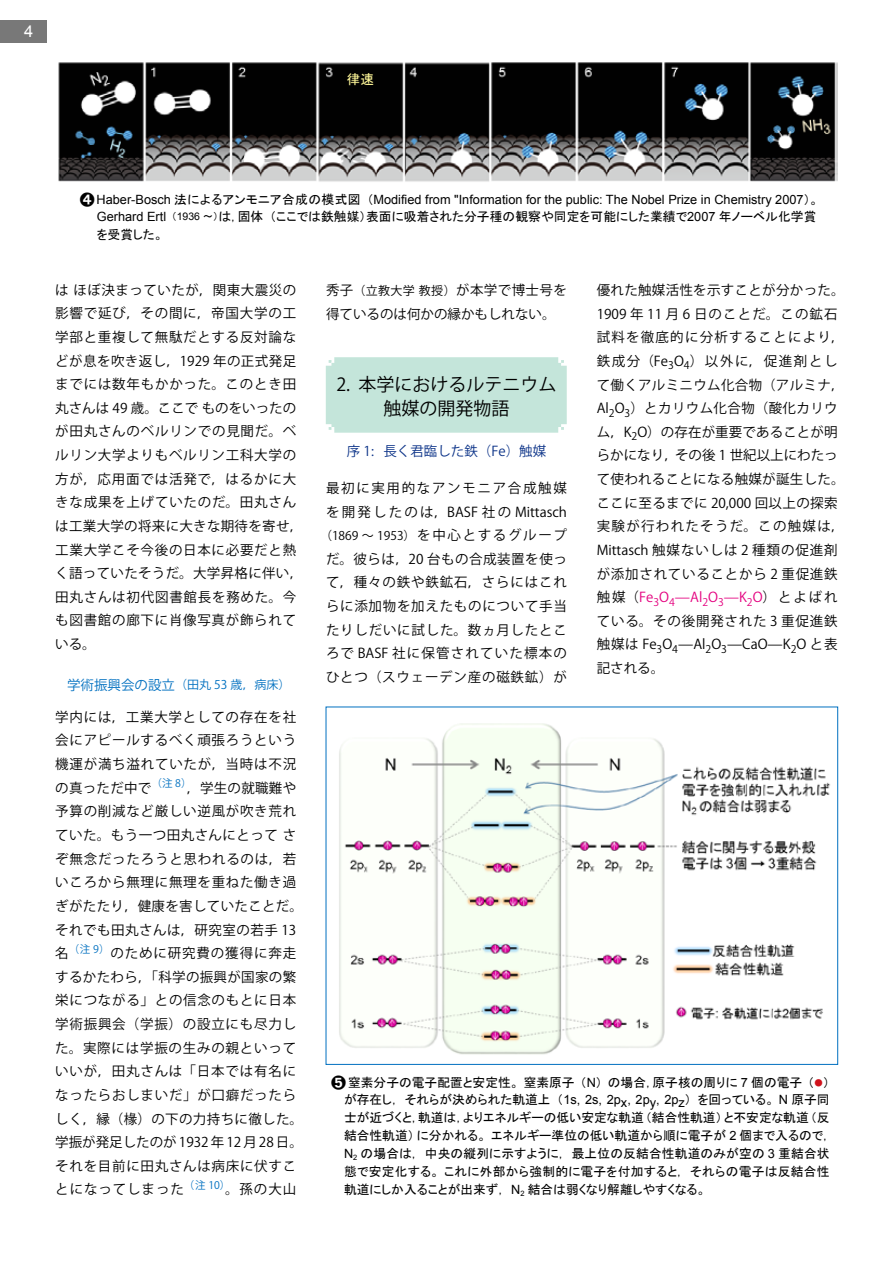
<style>
.page{position:relative;width:893px;height:1263px;background:#fff}
.page>*{position:absolute;margin:0;border:0;box-sizing:border-box;transform-origin:0 0}
.t1{font:18px/24px "Koz Go Pro";color:#000;text-align:center}
.t2{font:16.5px "Arial";color:#fff}
.t3{font:13.5px/23.7px "Koz Go Pro";letter-spacing:.055em;color:#000}
.t4{font:13.5px/23.5px "Koz Go Pro";letter-spacing:.025em;color:#000}
.t5{font:13.5px/23.7px "Koz Go Pro";letter-spacing:.125em;color:#000}
.t6{font:13.5px/23.7px "Koz Go Pro";color:#000}
.t7{font:13.5px "Koz Go Pro";color:#0c3388}
.t8{font:13.5px "MS Gothic";color:#fff899}
.t9{font:12.75px/17.9px "MS P Gothic";color:#000}
.t10{font:12.75px "Arial";color:#000}
.t11{font:12px "Koz Go Pro";color:#000}
.t12{font:12px "Koz Go Pro";color:#0070c0}
.s1{font-family:"MS P Gothic";font-size:15px}
.s2{font-family:"MS P Gothic"}
.s3{font-family:"Arial"}
.s4{font-size:10.5px}
.s5{font-family:"Arial";font-size:10.5px}
.s6{font-size:13.5px}
.s7{font-size:12px}
.s8{color:#e4007f}
.s9{font-size:15px}
.s10{font-size:9px;color:#d0121b}
</style>
<div class="page">
<div style="left:326px;top:357px;width:241px;height:76px;background:#c4e5da"></div>
<div style="left:0;top:20px;width:47px;height:23px;background:#787878"></div>
<img style="left:339px;top:723px;width:491px;height:332px">
<img style="left:58px;top:62px;width:780px;height:120px">
<p class="t2" style="left:24px;top:20px;width:11px">4</p>
<p class="t8" style="left:347px;top:72px;width:28px">律速</p>
<p class="t10" style="left:80px;top:191px;width:740px"><span class="s1">➍</span>Haber-Bosch <span class="s2">法によるアンモニア合成の模式図（</span>Modified from "Information for the public: The Nobel Prize in Chemistry 2007<span class="s2">）。</span></p>
<p class="t9" style="left:97px;top:207px;width:721px"><span class="s3">Gerhard Ertl</span> <span class="s4">（</span><span class="s5">1936</span> <span class="s4">～）</span>は，固体（ここでは鉄触媒）表面に吸着された分子種の観察や同定を可能にした業績で<span class="s3">2007</span> 年ノーベル化学賞を受賞した。</p>
<p class="t3" style="left:55px;top:278px;width:249px">は ほぼ決まっていたが，関東大震災の影響で延び，その間に，帝国大学の工学部と重複して無駄だとする反対論などが息を吹き返し，1929 年の正式発足までには数年もかかった。このとき田丸さんは 49 歳。ここで ものをいったのが田丸さんのベルリンでの見聞だ。ベルリン大学よりもベルリン工科大学の方が，応用面では活発で，はるかに大きな成果を上げていたのだ。田丸さんは工業大学の将来に大きな期待を寄せ，工業大学こそ今後の日本に必要だと熱く語っていたそうだ。大学昇格に伴い，田丸さんは初代図書館長を務めた。今も図書館の廊下に肖像写真が飾られている。</p>
<p class="t12" style="left:67px;top:677px;width:225px"><span class="s6">学術振興会の設立</span>（田丸 53 歳，病床）</p>
<p class="t3" style="left:55px;top:705px;width:249px">学内には，工業大学としての存在を社会にアピールするべく頑張ろうという機運が満ち溢れていたが，当時は不況の真っただ中で<sup>（注</sup> <sup>8）</sup>，学生の就職難や予算の削減など厳しい逆風が吹き荒れていた。もう一つ田丸さんにとって さぞ無念だったろうと思われるのは，若いころから無理に無理を重ねた働き過ぎがたたり，健康を害していたことだ。それでも田丸さんは，研究室の若手 13名<sup>（注</sup> <sup>9）</sup>のために研究費の獲得に奔走するかたわら，「科学の振興が国家の繁栄につながる」との信念のもとに日本学術振興会（学振）の設立にも尽力した。実際には学振の生みの親といっていいが，田丸さんは「日本では有名になったらおしまいだ」が口癖だったらしく，縁（椽）の下の力持ちに徹した。学振が発足したのが 1932 年 12 月 28 日。それを目前に田丸さんは病床に伏すことになってしまった<sup>（注</sup> <sup>10）</sup>。孫の大山</p>
<p class="t6" style="left:326px;top:279px;width:242px">秀子<span class="s7">（立教大学 教授）</span>が本学で博士号を得ているのは何かの縁かもしれない。</p>
<h1 class="t1" style="left:336px;top:373px;width:222px">2. 本学におけるルテニウム触媒の開発物語</h1>
<p class="t7" style="left:347px;top:443px;width:201px">序 1: 長く君臨した鉄（Fe）触媒</p>
<p class="t5" style="left:326px;top:476px;width:242px">最初に実用的なアンモニア合成触媒を開発したのは，BASF 社の Mittasch</p>
<p class="t11" style="left:320px;top:527px;width:248px">（1869 ～ 1953）<span class="s6">を中心とするグループ</span></p>
<p class="t3" style="left:326px;top:547px;width:242px;text-align:justify">だ。彼らは，20 台もの合成装置を使って，種々の鉄や鉄鉱石，さらにはこれらに添加物を加えたものについて手当たりしだいに試した。数ヵ月したところで BASF 社に保管されていた標本のひとつ（スウェーデン産の磁鉄鉱）が</p>
<p class="t4" style="left:597px;top:279px;width:249px">優れた触媒活性を示すことが分かった。<br>1909 年 11 月 6 日のことだ。この鉱石試料を徹底的に分析することにより，鉄成分（Fe<sub>3</sub>O<sub>4</sub>）以外に，促進剤として働くアルミニウム化合物（アルミナ，<br>Al<sub>2</sub>O<sub>3</sub>）とカリウム化合物（酸化カリウム，K<sub>2</sub>O）の存在が重要であることが明らかになり，その後 1 世紀以上にわたって使われることになる触媒が誕生した。ここに至るまでに 20,000 回以上の探索実験が行われたそうだ。この触媒は，<br>Mittasch 触媒ないしは 2 種類の促進剤が添加されていることから 2 重促進鉄触媒（<span class="s8">Fe</span><sub>3</sub><span class="s8">O</span><sub>4</sub><span class="s8">—Al</span><sub>2</sub><span class="s8">O</span><sub>3</sub><span class="s8">—K</span><sub>2</sub><span class="s8">O</span>）とよばれている。その後開発された 3 重促進鉄触媒は Fe<sub>3</sub>O<sub>4</sub>—Al<sub>2</sub>O<sub>3</sub>—CaO—K<sub>2</sub>O と表記される。</p>
<p class="t9" style="left:344px;top:1073px;width:489px;text-indent:-13px"><span class="s9">➎</span>窒素分子の電子配置と安定性。窒素原子（<span class="s3">N</span>）の場合，原子核の周りに <span class="s3">7</span> 個の電子（<span class="s10">●</span>）が存在し，それらが決められた軌道上（<span class="s3">1s, 2s, 2px, 2py, 2pz</span>）を回っている。 <span class="s3">N</span> 原子同士が近づくと，軌道は，よりエネルギーの低い安定な軌道（結合性軌道）と不安定な軌道（反結合性軌道）に分かれる。エネルギー準位の低い軌道から順に電子が <span class="s3">2</span> 個まで入るので，<span class="s3">N</span><sub>2</sub> の場合は，中央の縦列に示すように，最上位の反結合性軌道のみが空の <span class="s3">3</span> 重結合状態で安定化する。これに外部から強制的に電子を付加すると，それらの電子は反結合性軌道にしか入ることが出来ず， <span class="s3">N</span><sub>2</sub> 結合は弱くなり解離しやすくなる。</p>
</div>
